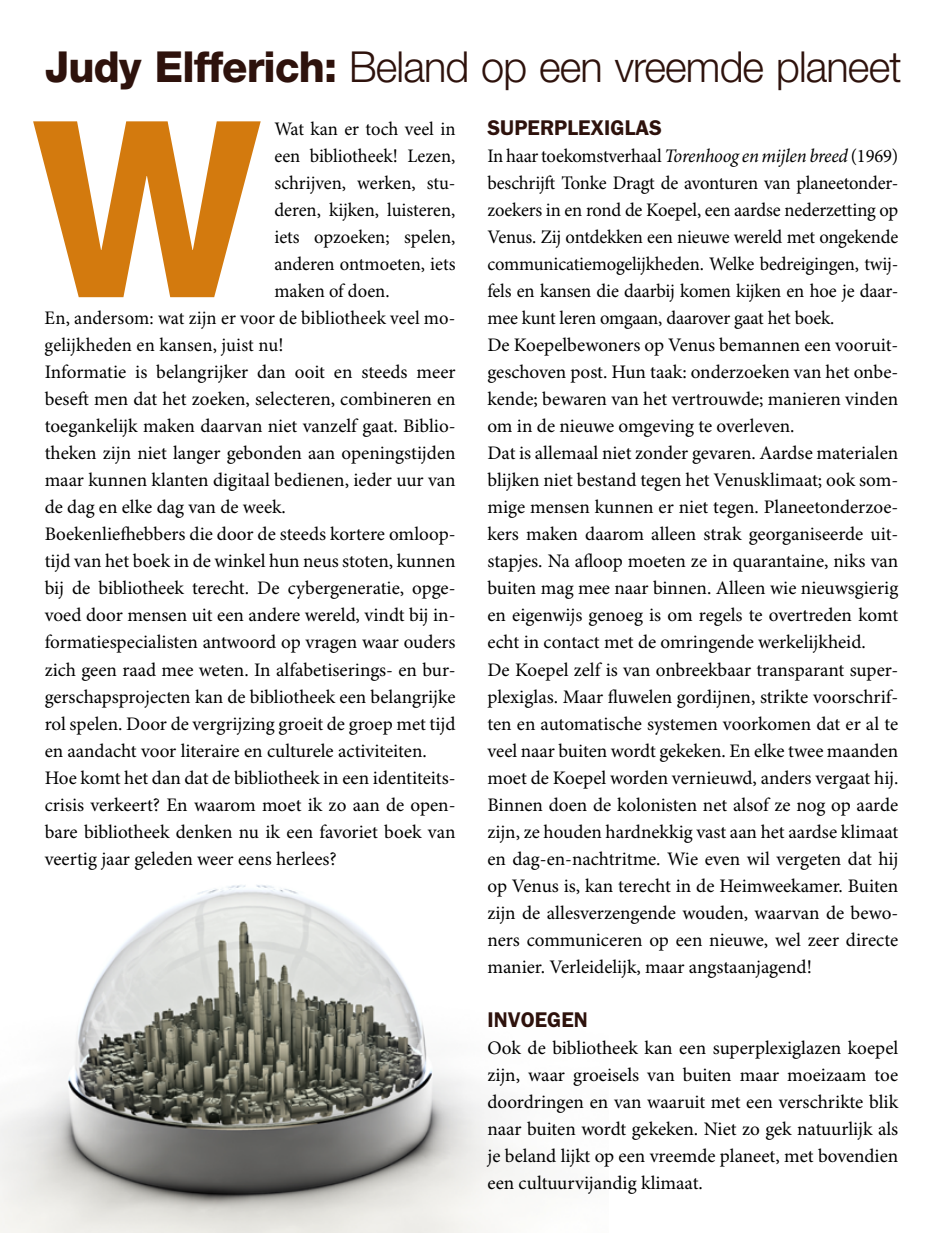
<style>
.page{position:relative;width:943px;height:1233px;background:#fff}
.page>*{position:absolute;margin:0;border:0;box-sizing:border-box;transform-origin:0 0}
.t1{font:800 246.15px "Helvetica Neue LT Std";color:#d37a0e;scale:.96 1}
.t2{font:300 42.75px "Helvetica Neue LT Std";letter-spacing:-.02em;color:#2e120c}
.t3{font:600 21.38px "Franklin Gothic";color:#2e120c}
.t4{font:19.12px/27px "Minion Pro";color:#000}
.s1{font-weight:800}
.s2{font-style:italic}
</style>
<div class="page">
<img style="left:0;top:885px;width:530px;height:347px">
<h2 class="t2" style="left:45px;top:40px;width:858px"><span class="s1">Judy Elfferich:</span> Beland op een vreemde planeet</h2>
<p class="t3" style="left:487px;top:115px;width:15px">SUPERP</p>
<p class="t3" style="left:567px;top:115px;width:96px">LEXIGLAS</p>
<p class="t4" style="left:487px;top:143px;width:412px">In haar toekomstverhaal <span class="s2">Torenhoog en mijlen breed</span> (1969) beschrijft Tonke Dragt de avonturen van planeetonder&shy;zoekers in en rond de Koepel, een aardse nederzetting op Venus. Zij ontdekken een nieuwe wereld met ongekende communicatiemogelijkheden. Welke bedreigingen, twij&shy;fels en kansen die daarbij komen kijken en hoe je daar&shy;mee kunt leren omgaan, daarover gaat het boek.<br>De Koepelbewoners op Venus bemannen een vooruit&shy;geschoven post. Hun taak: onderzoeken van het onbe&shy;kende; bewaren van het vertrouwde; manieren vinden om in de nieuwe omgeving te overleven.<br>Dat is allemaal niet zonder gevaren. Aardse materialen blijken niet bestand tegen het Venusklimaat; ook som&shy;mige mensen kunnen er niet tegen. Planeetonderzoe&shy;kers maken daarom alleen strak georganiseerde uit&shy;stapjes. Na afloop moeten ze in quarantaine, niks van buiten mag mee naar binnen. Alleen wie nieuwsgierig en eigenwijs genoeg is om regels te overtreden komt echt in contact met de omringende werkelijkheid.<br>De Koepel zelf is van onbreekbaar transparant super&shy;plexiglas. Maar fluwelen gordijnen, strikte voorschrif&shy;ten en automatische systemen voorkomen dat er al te veel naar buiten wordt gekeken. En elke twee maanden moet de Koepel worden vernieuwd, anders vergaat hij.<br>Binnen doen de kolonisten net alsof ze nog op aarde zijn, ze houden hardnekkig vast aan het aardse klimaat en dag-en-nachtritme. Wie even wil vergeten dat hij op Venus is, kan terecht in de Heimweekamer. Buiten zijn de allesverzengende wouden, waarvan de bewo&shy;ners communiceren op een nieuwe, wel zeer directe manier. Verleidelijk, maar angstaanjagend!</p>
<p class="t3" style="left:487px;top:1006px;width:102px">INVOEGEN</p>
<p class="t4" style="left:487px;top:1034px;width:412px;text-align:justify">Ook de bibliotheek kan een superplexiglazen koepel zijn, waar groeisels van buiten maar moeizaam toe doordringen en van waaruit met een verschrikte blik naar buiten wordt gekeken. Niet zo gek natuurlijk als je beland lijkt op een vreemde planeet, met bovendien een cultuurvijandig klimaat.</p>
<h1 class="t1" style="left:33px;top:63px;width:238px">W</h1>
<p class="t4" style="left:274px;top:116px;width:183px">Wat kan er toch veel in</p>
<p class="t4" style="left:274px;top:143px;width:183px">een bibliotheek! Lezen,</p>
<p class="t4" style="left:274px;top:170px;width:183px">schrijven, werken, stu-</p>
<p class="t4" style="left:274px;top:197px;width:183px">deren, kijken, luisteren,</p>
<p class="t4" style="left:274px;top:224px;width:183px">iets opzoeken; spelen,</p>
<p class="t4" style="left:274px;top:251px;width:183px">anderen ontmoeten, iets</p>
<p class="t4" style="left:274px;top:278px;width:117px">maken of doen.</p>
<p class="t4" style="left:45px;top:305px;width:412px">En, andersom: wat zijn er voor de bibliotheek veel mo-</p>
<p class="t4" style="left:45px;top:332px;width:240px">gelijkheden en kansen, juist nu!</p>
<p class="t4" style="left:45px;top:359px;width:412px">Informatie is belangrijker dan ooit en steeds meer</p>
<p class="t4" style="left:45px;top:386px;width:412px">beseft men dat het zoeken, selecteren, combineren en</p>
<p class="t4" style="left:45px;top:413px;width:412px">toegankelijk maken daarvan niet vanzelf gaat. Biblio-</p>
<p class="t4" style="left:45px;top:440px;width:412px">theken zijn niet langer gebonden aan openingstijden</p>
<p class="t4" style="left:45px;top:467px;width:412px">maar kunnen klanten digitaal bedienen, ieder uur van</p>
<p class="t4" style="left:45px;top:494px;width:243px">de dag en elke dag van de week.</p>
<p class="t4" style="left:45px;top:521px;width:412px">Boekenliefhebbers die door de steeds kortere omloop-</p>
<p class="t4" style="left:45px;top:548px;width:412px">tijd van het boek in de winkel hun neus stoten, kunnen</p>
<p class="t4" style="left:45px;top:575px;width:412px">bij de bibliotheek terecht. De cybergeneratie, opge-</p>
<p class="t4" style="left:45px;top:602px;width:412px">voed door mensen uit een andere wereld, vindt bij in-</p>
<p class="t4" style="left:45px;top:629px;width:412px">formatiespecialisten antwoord op vragen waar ouders</p>
<p class="t4" style="left:45px;top:656px;width:412px">zich geen raad mee weten. In alfabetiserings- en bur-</p>
<p class="t4" style="left:45px;top:683px;width:412px">gerschapsprojecten kan de bibliotheek een belangrijke</p>
<p class="t4" style="left:45px;top:710px;width:412px">rol spelen. Door de vergrijzing groeit de groep met tijd</p>
<p class="t4" style="left:45px;top:737px;width:384px">en aandacht voor literaire en culturele activiteiten.</p>
<p class="t4" style="left:45px;top:764px;width:412px">Hoe komt het dan dat de bibliotheek in een identiteits-</p>
<p class="t4" style="left:45px;top:791px;width:412px">crisis verkeert? En waarom moet ik zo aan de open-</p>
<p class="t4" style="left:45px;top:818px;width:412px">bare bibliotheek denken nu ik een favoriet boek van</p>
<p class="t4" style="left:45px;top:845px;width:293px">veertig jaar geleden weer eens herlees?</p>
</div>
